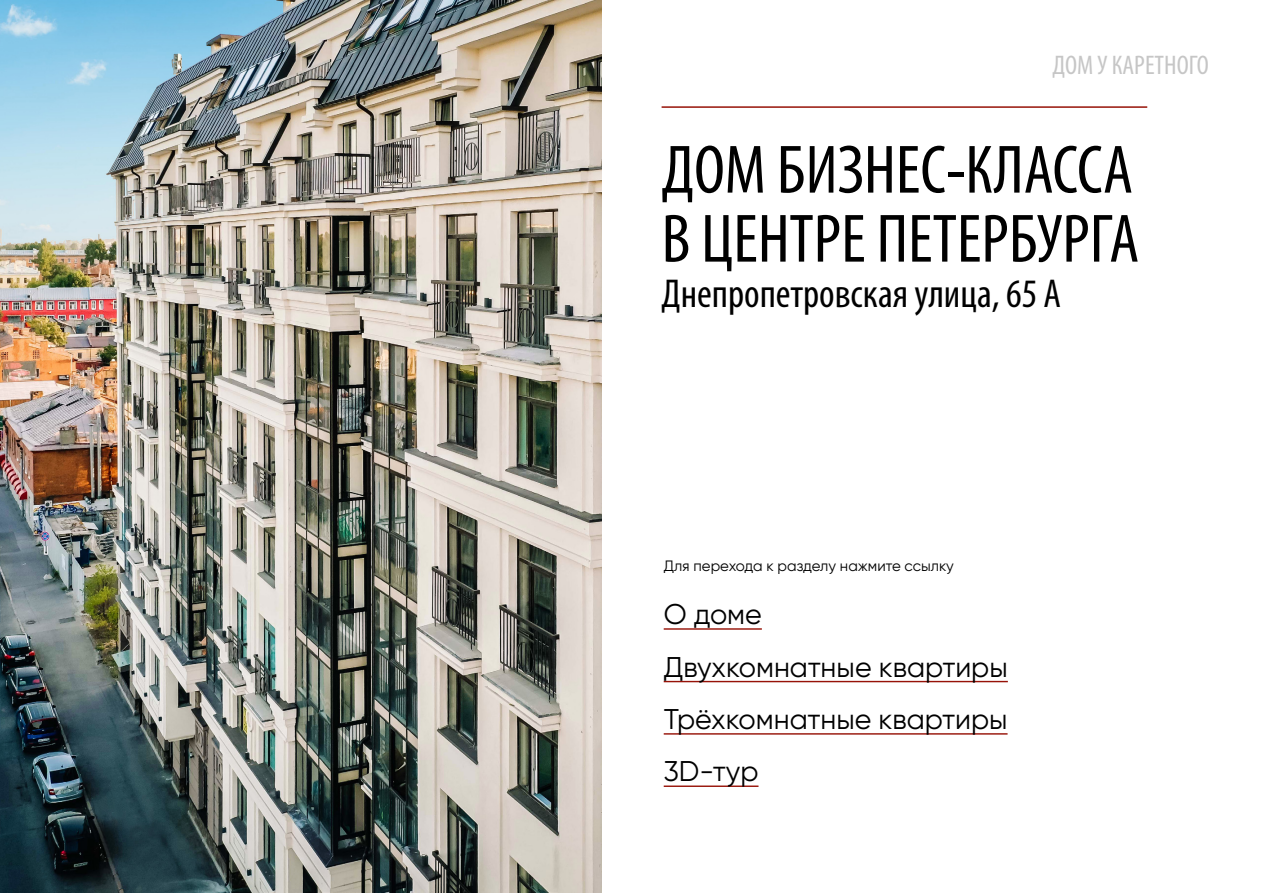
<style>
.page{position:relative;width:1263px;height:893px;background:#fff}
.page>*{position:absolute;margin:0;border:0;box-sizing:border-box;transform-origin:0 0}
.t1{font:condensed 69px/69px "Myriad Pro";color:#000}
.t2{font:condensed 40.5px "Myriad Pro";color:#000}
.t3{font:28.5px/52.3px "Gilroy";color:#000}
.t4{font:condensed 27px "Myriad Pro";color:#c6c6c6}
.t5{font:15px "Gilroy";color:#000}
</style>
<div class="page">
<hr style="left:662px;top:106px;width:485px;height:2px;background:#971208">
<hr style="left:664px;top:628px;width:98px;height:2px;background:#971208">
<hr style="left:664px;top:681px;width:344px;height:1px;background:#971208">
<hr style="left:664px;top:733px;width:343px;height:2px;background:#971208">
<hr style="left:664px;top:785px;width:94px;height:2px;background:#971208">
<img style="left:0;top:0;width:601px;height:893px">
<p class="t4" style="left:1052px;top:49px;width:158px">ДОМ У КАРЕТНОГО</p>
<h1 class="t1" style="left:662px;top:134px;width:479px">ДОМ БИЗНЕС-КЛАССА<br>В ЦЕНТРЕ ПЕТЕРБУРГА</h1>
<h2 class="t2" style="left:661px;top:269px;width:401px">Днепропетровская улица, 65 А</h2>
<p class="t5" style="left:664px;top:556px;width:292px">Для перехода к разделу нажмите ссылку</p>
<p class="t3" style="left:664px;top:588px;width:346px">О доме<br>Двухкомнатные квартиры<br>Трёхкомнатные квартиры<br>3D-тур</p>
</div>
